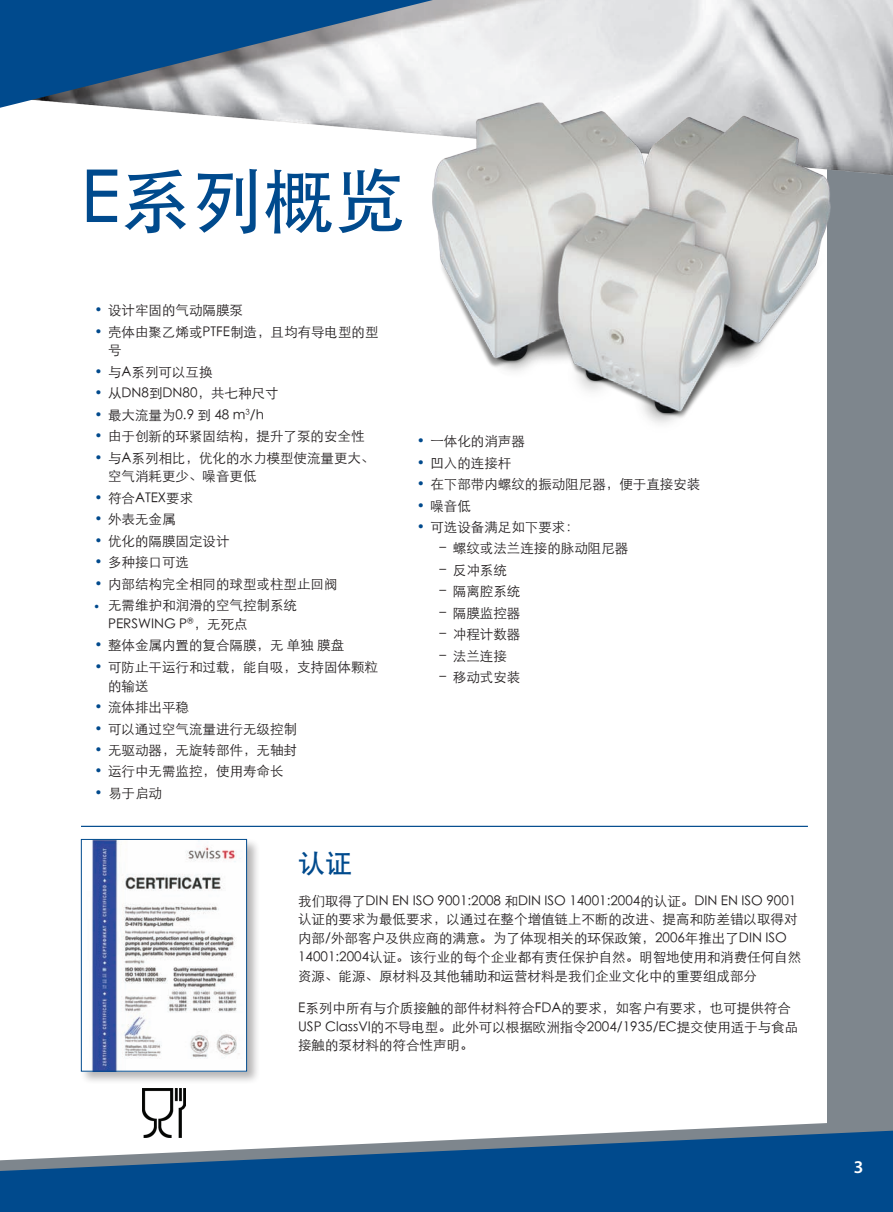
<style>
.page{position:relative;width:893px;height:1212px;background:#fff}
.page>*{position:absolute;margin:0;border:0;box-sizing:border-box;transform-origin:0 0}
.t1{font:500 71.7px "ST Heiti SC";color:#004a8d}
.t2{font:500 27px "ST Heiti SC";color:#004a8d}
.t3{font:600 18px "Myriad Pro";color:#fff}
.t4{font:300 13.5px/18.8px "ST Heiti SC";color:#231f20}
.s1{color:#004a8d}
.s2{font-family:"Myriad Pro";font-weight:700;color:#004a8d}
</style>
<div class="page">
<img style="left:81px;top:0;width:812px;height:1119px">
<img style="left:382px;top:40px;width:495px;height:441px">
<svg style="left:675px;top:1119px;width:218px;height:11px"></svg>
<svg style="left:0;top:1130px;width:893px;height:82px;background:#31699c"></svg>
<svg style="left:0;top:0;width:487px;height:333px"></svg>
<hr style="left:81px;top:826px;width:727px;height:1px;background:#004a8d">
<img style="left:142px;top:1089px;width:44px;height:48px">
<div style="left:79px;top:837px;width:182px;height:248px;background:#231f20;opacity:.33"></div>
<img style="left:83px;top:841px;width:162px;height:228px">
<div style="left:81px;top:839px;width:166px;height:232px;border:1px solid #004a8d"></div>
<h1 class="t1" style="left:81px;top:161px;width:327px">E系列概览</h1>
<p class="t4" style="left:94px;top:300px;width:150px"><span class="s1">•</span> 设计牢固的气动隔膜泵</p>
<p class="t4" style="left:108px;top:321px;width:272px;text-indent:-14px"><span class="s1">•</span> 壳体由聚乙烯或PTFE制造，且均有导电型的型号</p>
<p class="t4" style="left:94px;top:361px;width:119px"><span class="s1">•</span> 与A系列可以互换</p>
<p class="t4" style="left:94px;top:383px;width:186px"><span class="s1">•</span> 从DN8到DN80，共七种尺寸</p>
<p class="t4" style="left:94px;top:404px;width:171px"><span class="s1">•</span> 最大流量为0.9 到 48 m<sup>3</sup>/h</p>
<p class="t4" style="left:94px;top:426px;width:271px"><span class="s1">•</span> 由于创新的环紧固结构，提升了泵的安全性</p>
<p class="t4" style="left:108px;top:447px;width:268px;text-indent:-14px"><span class="s1">•</span> 与A系列相比，优化的水力模型使流量更大、空气消耗更少、噪音更低</p>
<p class="t4" style="left:94px;top:487px;width:100px"><span class="s1">•</span> 符合ATEX要求</p>
<p class="t4" style="left:94px;top:509px;width:82px"><span class="s1">•</span> 外表无金属</p>
<p class="t4" style="left:94px;top:530px;width:136px"><span class="s1">•</span> 优化的隔膜固定设计</p>
<p class="t4" style="left:94px;top:552px;width:96px"><span class="s1">•</span> 多种接口可选</p>
<p class="t4" style="left:94px;top:573px;width:244px"><span class="s1">•</span> 内部结构完全相同的球型或柱型止回阀</p>
<p class="t4" style="left:108px;top:594px;width:190px;text-indent:-14px"><span class="s2">•</span> 无需维护和润滑的空气控制系统<br>PERSWING P<sup>®</sup>，无死点</p>
<p class="t4" style="left:95px;top:635px;width:251px"><span class="s1">•</span> 整体金属内置的复合隔膜，无单独膜盘</p>
<p class="t4" style="left:108px;top:656px;width:271px;text-indent:-13px"><span class="s1">•</span> 可防止干运行和过载，能自吸，支持固体颗粒的输送</p>
<p class="t4" style="left:95px;top:696px;width:96px"><span class="s1">•</span> 流体排出平稳</p>
<p class="t4" style="left:95px;top:718px;width:204px"><span class="s1">•</span> 可以通过空气流量进行无级控制</p>
<p class="t4" style="left:95px;top:739px;width:204px"><span class="s1">•</span> 无驱动器，无旋转部件，无轴封</p>
<p class="t4" style="left:95px;top:761px;width:190px"><span class="s1">•</span> 运行中无需监控，使用寿命长</p>
<p class="t4" style="left:95px;top:782px;width:69px"><span class="s1">•</span> 易于启动</p>
<p class="t4" style="left:417px;top:430px;width:110px"><span class="s1">•</span> 一体化的消声器</p>
<p class="t4" style="left:417px;top:452px;width:96px"><span class="s1">•</span> 凹入的连接杆</p>
<p class="t4" style="left:417px;top:473px;width:285px"><span class="s1">•</span> 在下部带内螺纹的振动阻尼器，便于直接安装</p>
<p class="t4" style="left:417px;top:495px;width:56px"><span class="s1">•</span> 噪音低</p>
<p class="t4" style="left:417px;top:516px;width:164px"><span class="s1">•</span> 可选设备满足如下要求：</p>
<p class="t4" style="left:439px;top:538px;width:190px">– 螺纹或法兰连接的脉动阻尼器</p>
<p class="t4" style="left:439px;top:559px;width:69px">– 反冲系统</p>
<p class="t4" style="left:439px;top:581px;width:82px">– 隔离腔系统</p>
<p class="t4" style="left:439px;top:602px;width:82px">– 隔膜监控器</p>
<p class="t4" style="left:439px;top:624px;width:82px">– 冲程计数器</p>
<p class="t4" style="left:439px;top:645px;width:69px">– 法兰连接</p>
<p class="t4" style="left:439px;top:666px;width:82px">– 移动式安装</p>
<h2 class="t2" style="left:298px;top:849px;width:55px">认证</h2>
<p class="t4" style="left:298px;top:890px;width:505px">我们取得了DIN EN ISO 9001:2008 和DIN ISO 14001:2004的认证。DIN EN ISO 9001认证的要求为最低要求，以通过在整个增值链上不断的改进、提高和防差错以取得对内部/外部客户及供应商的满意。为了体现相关的环保政策，2006年推出了DIN ISO 14001:2004认证。该行业的每个企业都有责任保护自然。明智地使用和消费任何自然资源、能源、原材料及其他辅助和运营材料是我们企业文化中的重要组成部分</p>
<p class="t4" style="left:298px;top:997px;width:502px">E系列中所有与介质接触的部件材料符合FDA的要求，如客户有要求，也可提供符合<br>USP ClassVI的不导电型。此外可以根据欧洲指令2004/1935/EC提交使用适于与食品接触的泵材料的符合性声明。</p>
<h3 class="t3" style="left:854px;top:1155px;width:11px">3</h3>
</div>
